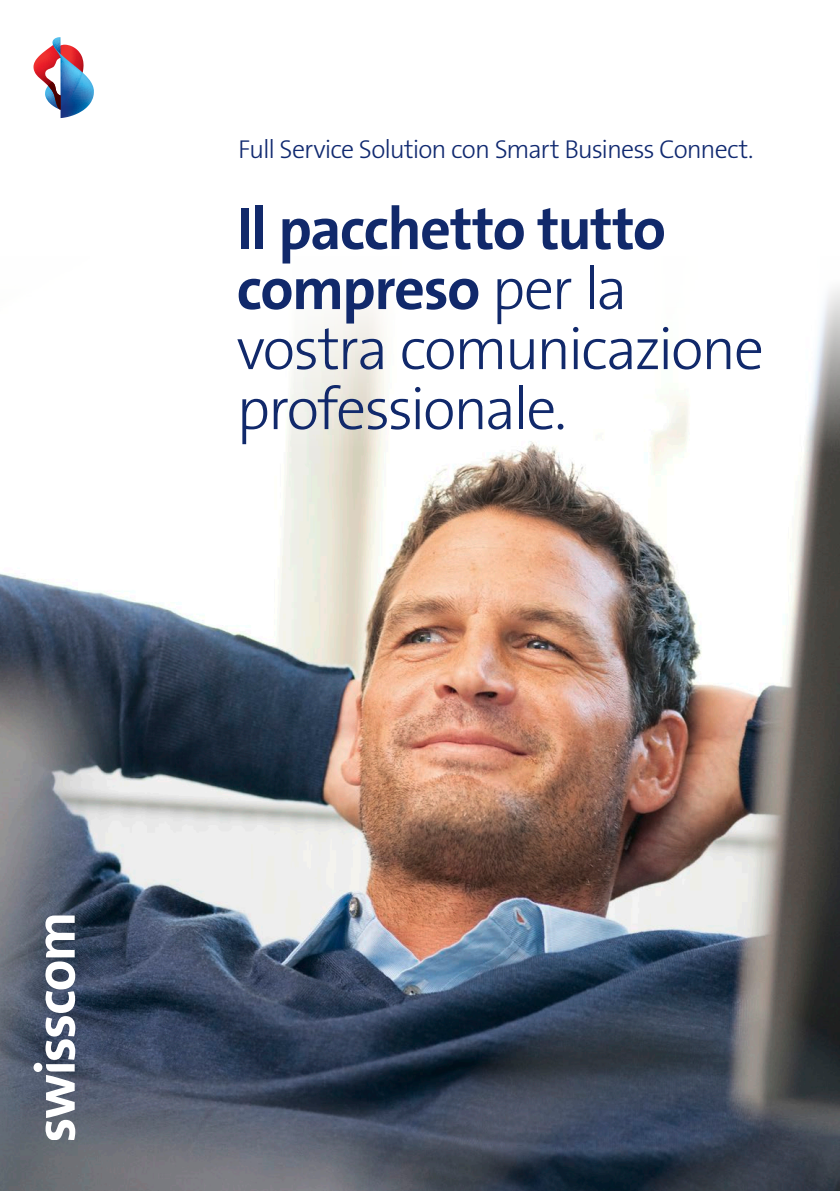
<style>
.page{position:relative;width:840px;height:1191px;background:#fff}
.page>*{position:absolute;margin:0;border:0;box-sizing:border-box;transform-origin:0 0}
.t1{font:300 60px/60px "The Sans B W3";letter-spacing:-.035em;color:#11296b}
.t2{font:700 60px/60px "The Sans B W7";letter-spacing:-.025em;color:#11296b}
.t3{font:300 26px "The Sans B W3";letter-spacing:-.035em;color:#102970}
.s1{font-family:"The Sans B W3";font-weight:300}
</style>
<div class="page">
<img style="left:0;top:288px;width:839px;height:903px">
<svg style="left:33px;top:915px;width:42px;height:225px"></svg>
<svg style="left:33px;top:37px;width:61px;height:81px"></svg>
<p class="t3" style="left:238px;top:132px;width:516px">Full Service Solution con Smart Business Connect.</p>
<h1 class="t2" style="left:236px;top:199px;width:430px">Il pacchetto tutto compreso <span class="s1">per la</span></h1>
<h1 class="t1" style="left:236px;top:319px;width:528px">vostra comunicazione professionale.</h1>
</div>
